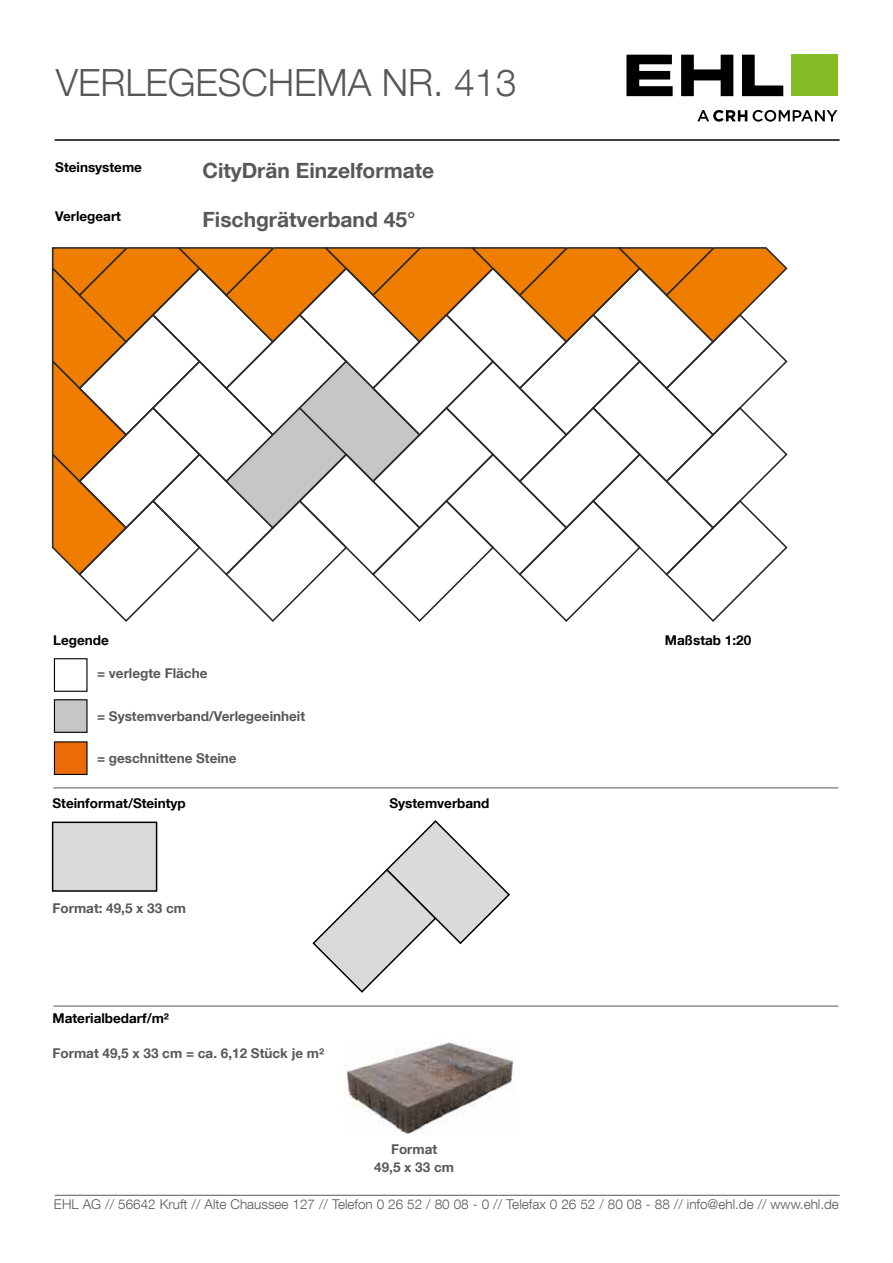
<style>
.page{position:relative;width:893px;height:1263px;background:#fff}
.page>*{position:absolute;margin:0;border:0;box-sizing:border-box;transform-origin:0 0}
.t1{font:300 37.5px "Helvetica Neue LT Com";color:#595857}
.t2{font:700 21px "Helvetica Neue LT Com";color:#595857}
.t3{font:700 13.5px/18px "Helvetica Neue LT Com";color:#595857;text-align:center}
.t4{font:300 13.5px "Helvetica Neue LT Com";color:#595857}
.t5{font:700 13.5px "Helvetica Neue LT Com";color:#000}
</style>
<div class="page">
<hr style="left:55px;top:139px;width:785px;height:2px;background:#000">
<svg style="left:626px;top:55px;width:47px;height:41px"></svg>
<svg style="left:681px;top:55px;width:52px;height:41px"></svg>
<svg style="left:742px;top:55px;width:41px;height:41px"></svg>
<div style="left:792px;top:55px;width:46px;height:41px;background:#86bc25"></div>
<svg style="left:697px;top:110px;width:50px;height:12px"></svg>
<svg style="left:753px;top:110px;width:84px;height:12px"></svg>
<svg style="left:51px;top:247px;width:737px;height:375px"></svg>
<hr style="left:53px;top:787px;width:785px;height:1px;background:#595857">
<hr style="left:53px;top:1006px;width:785px;height:1px;background:#595857">
<div style="left:53px;top:822px;width:104px;height:69px;background:#dadada"></div>
<div style="left:52px;top:821px;width:105px;height:71px;border:2px solid #000"></div>
<div style="left:54px;top:658px;width:34px;height:34px;border:1px solid #000"></div>
<div style="left:54px;top:700px;width:33px;height:32px;background:#c6c6c6"></div>
<div style="left:54px;top:699px;width:34px;height:34px;border:1px solid #000"></div>
<div style="left:54px;top:742px;width:33px;height:32px;background:#ed6b06"></div>
<div style="left:54px;top:741px;width:34px;height:34px;border:1px solid #000"></div>
<hr style="left:55px;top:1195px;width:785px;height:1px;background:#595857">
<img style="left:344px;top:1042px;width:171px;height:92px">
<svg style="left:312px;top:820px;width:198px;height:173px"></svg>
<h1 class="t1" style="left:56px;top:59px;width:462px">VERLEGESCHEMA NR. 413</h1>
<p class="t5" style="left:55px;top:159px;width:88px">Steinsysteme</p>
<p class="t5" style="left:55px;top:208px;width:67px">Verlegeart</p>
<h2 class="t2" style="left:202px;top:157px;width:233px">CityDrän Einzelformate</h2>
<h2 class="t2" style="left:202px;top:206px;width:215px">Fischgrätverband 45°</h2>
<p class="t5" style="left:53px;top:631px;width:57px">Legende</p>
<p class="t3" style="left:97px;top:663px;width:112px">= verlegte Fläche</p>
<p class="t3" style="left:97px;top:707px;width:210px">= Systemverband/Verlegeeinheit</p>
<p class="t3" style="left:97px;top:748px;width:141px">= geschnittene Steine</p>
<p class="t5" style="left:53px;top:795px;width:135px">Steinformat/Steintyp</p>
<p class="t5" style="left:389px;top:795px;width:102px">Systemverband</p>
<p class="t3" style="left:53px;top:899px;width:135px">Format: 49,5 x 33 cm</p>
<p class="t5" style="left:53px;top:1010px;width:118px">Materialbedarf/m²</p>
<p class="t3" style="left:53px;top:1044px;width:273px">Format 49,5 x 33 cm = ca. 6,12 Stück je m²</p>
<p class="t3" style="left:374px;top:1140px;width:81px">Format<br>49,5 x 33 cm</p>
<p class="t5" style="left:665px;top:631px;width:88px">Maßstab 1:20</p>
<p class="t4" style="left:54px;top:1196px;width:786px">EHL AG // 56642 Kruft // Alte Chaussee 127 // Telefon 0 26 52 / 80 08 - 0 // Telefax 0 26 52 / 80 08 - 88 // info@ehl.de // www.ehl.de</p>
</div>
